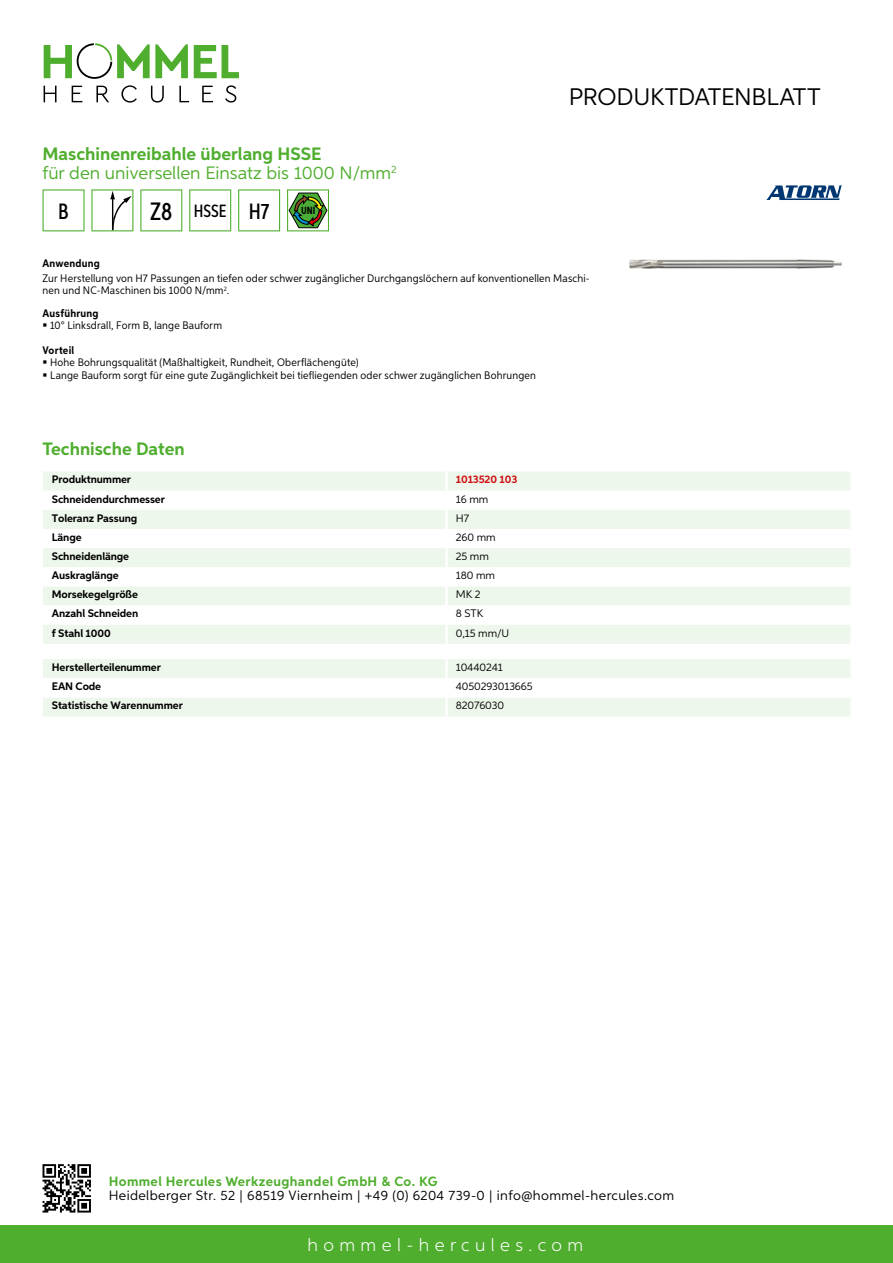
<style>
.page{position:relative;width:893px;height:1263px;background:#fff}
.page>*{position:absolute;margin:0;border:0;box-sizing:border-box;transform-origin:0 0}
.t1{font:24px "Aspira";letter-spacing:-.01em;color:#000}
.t2{font:500 22.2px "Aspira XX Nar";color:#000}
.t3{font:18px/19.8px "Aspira";color:#50ae2f}
.t4{font:300 18px "Aspira";letter-spacing:.3em;color:#fff}
.t5{font:700 18px "Aspira";color:#50ae2f}
.t6{font:500 17.85px "Aspira XX Nar";color:#000}
.t7{font:13.5px "Aspira";letter-spacing:.03em;color:#000}
.t8{font:700 13.5px "Aspira";letter-spacing:.03em;color:#50ae2f}
.t9{font:10.95px/12px "Aspira Nar";letter-spacing:.015em;color:#000}
.t10{font:700 10.95px "Aspira";letter-spacing:-.01em;color:#000}
.t11{font:10.95px "Aspira";letter-spacing:-.01em;color:#000}
.t12{font:700 10.95px "Aspira Nar";letter-spacing:.02em;color:#000}
.t13{font:700 10.95px "Aspira";letter-spacing:-.01em;color:#cd1013}
.t14{font:700 10.35px "Aspira XX Nar";color:#000}
.s1{font-weight:700}
.s2{font-size:25.2px}
.s3{font-size:22.2px}
</style>
<div class="page">
<div style="left:0;top:1226px;width:893px;height:37px;background:#50ae2f"></div>
<svg style="left:43px;top:1164px;width:48px;height:48px"></svg>
<svg style="left:194px;top:45px;width:45px;height:33px"></svg>
<svg style="left:44px;top:43px;width:144px;height:36px"></svg>
<svg style="left:44px;top:86px;width:13px;height:16px"></svg>
<svg style="left:72px;top:86px;width:10px;height:16px"></svg>
<svg style="left:96px;top:86px;width:13px;height:16px"></svg>
<svg style="left:121px;top:85px;width:16px;height:18px"></svg>
<svg style="left:151px;top:86px;width:13px;height:17px"></svg>
<svg style="left:179px;top:86px;width:10px;height:16px"></svg>
<svg style="left:202px;top:86px;width:11px;height:16px"></svg>
<svg style="left:225px;top:85px;width:11px;height:18px"></svg>
<div style="left:43px;top:472px;width:807px;height:172px;background:#eef7eb"></div>
<svg style="left:43px;top:491px;width:807px;height:134px"></svg>
<hr style="left:445px;top:471px;width:3px;height:20px;background:#fff">
<hr style="left:445px;top:491px;width:3px;height:19px;background:#fff">
<hr style="left:445px;top:510px;width:3px;height:19px;background:#fff">
<hr style="left:445px;top:529px;width:3px;height:19px;background:#fff">
<hr style="left:445px;top:548px;width:3px;height:19px;background:#fff">
<hr style="left:445px;top:567px;width:3px;height:19px;background:#fff">
<hr style="left:445px;top:586px;width:3px;height:19px;background:#fff">
<hr style="left:445px;top:605px;width:3px;height:20px;background:#fff">
<hr style="left:445px;top:625px;width:3px;height:19px;background:#fff">
<svg style="left:43px;top:659px;width:807px;height:57px"></svg>
<hr style="left:445px;top:697px;width:3px;height:19px;background:#fff">
<svg style="left:43px;top:189px;width:42px;height:42px"></svg>
<svg style="left:91px;top:189px;width:42px;height:42px"></svg>
<svg style="left:140px;top:189px;width:42px;height:42px"></svg>
<svg style="left:189px;top:189px;width:42px;height:42px"></svg>
<svg style="left:238px;top:189px;width:42px;height:42px"></svg>
<svg style="left:287px;top:189px;width:42px;height:42px"></svg>
<img style="left:629px;top:259px;width:213px;height:9px">
<svg style="left:766px;top:185px;width:76px;height:15px"></svg>
<h3 class="t3" style="left:43px;top:143px;width:356px"><span class="s1">Maschinenreibahle überlang HSSE<br></span>für den universellen Einsatz bis 1000 N/mm<sup>2</sup></h3>
<h2 class="t2" style="left:58px;top:197px;width:12px">B</h2>
<h3 class="t6" style="left:150px;top:200px;width:121px"><span class="s2">Z8</span> HSSE <span class="s3">H7</span></h3>
<p class="t14" style="left:301px;top:205px;width:16px">UNI</p>
<h1 class="t1" style="left:569px;top:82px;width:253px">Produktdatenblatt</h1>
<p class="t12" style="left:43px;top:257px;width:59px">Anwendung</p>
<p class="t9" style="left:43px;top:273px;width:549px">Zur Herstellung von H7 Passungen an tiefen oder schwer zugänglicher Durchgangslöchern auf konventionellen Maschi&shy;nen und NC-Maschinen bis 1000 N/mm<sup>2</sup>.</p>
<p class="t12" style="left:43px;top:306px;width:58px">Ausführung</p>
<p class="t9" style="left:50px;top:319px;width:173px">10° Linksdrall, Form B, lange Bauform</p>
<p class="t12" style="left:43px;top:343px;width:33px">Vorteil</p>
<p class="t9" style="left:50px;top:356px;width:487px;line-height:12.8px">Hohe Bohrungsqualität (Maßhaltigkeit, Rundheit, Oberflächengüte)<br>Lange Bauform sorgt für eine gute Zugänglichkeit bei tiefliegenden oder schwer zugänglichen Bohrungen</p>
<h3 class="t5" style="left:43px;top:437px;width:144px">Technische Daten</h3>
<p class="t10" style="left:52px;top:473px;width:81px">Produktnummer</p>
<p class="t13" style="left:456px;top:473px;width:63px">1013520 103</p>
<p class="t10" style="left:52px;top:492px;width:115px">Schneidendurchmesser</p>
<p class="t11" style="left:456px;top:492px;width:34px">16 mm</p>
<p class="t10" style="left:52px;top:511px;width:87px">Toleranz Passung</p>
<p class="t11" style="left:456px;top:511px;width:15px">H7</p>
<p class="t10" style="left:52px;top:530px;width:31px">Länge</p>
<p class="t11" style="left:456px;top:530px;width:41px">260 mm</p>
<p class="t10" style="left:52px;top:549px;width:79px">Schneidenlänge</p>
<p class="t11" style="left:456px;top:549px;width:35px">25 mm</p>
<p class="t10" style="left:52px;top:569px;width:68px">Auskraglänge</p>
<p class="t11" style="left:456px;top:569px;width:41px">180 mm</p>
<p class="t10" style="left:52px;top:588px;width:88px">Morsekegelgröße</p>
<p class="t11" style="left:456px;top:588px;width:26px">MK 2</p>
<p class="t10" style="left:52px;top:607px;width:88px">Anzahl Schneiden</p>
<p class="t11" style="left:456px;top:607px;width:22px">8 STK</p>
<p class="t10" style="left:52px;top:626px;width:60px">f Stahl 1000</p>
<p class="t11" style="left:456px;top:626px;width:53px">0,15 mm/U</p>
<p class="t10" style="left:52px;top:660px;width:111px">Herstellerteilenummer</p>
<p class="t11" style="left:456px;top:661px;width:48px">10440241</p>
<p class="t10" style="left:52px;top:680px;width:51px">EAN Code</p>
<p class="t11" style="left:456px;top:680px;width:78px">4050293013665</p>
<p class="t10" style="left:52px;top:699px;width:132px">Statistische Warennummer</p>
<p class="t11" style="left:456px;top:699px;width:50px">82076030</p>
<p class="t8" style="left:109px;top:1172px;width:330px">Hommel Hercules Werkzeughandel GmbH &amp; Co. KG</p>
<p class="t7" style="left:109px;top:1187px;width:567px">Heidelberger Str. 52 | 68519 Viernheim | +49 (0) 6204 739-0 | info@hommel-hercules.com</p>
<h3 class="t4" style="left:307px;top:1234px;width:277px">hommel-hercules.com</h3>
</div>
